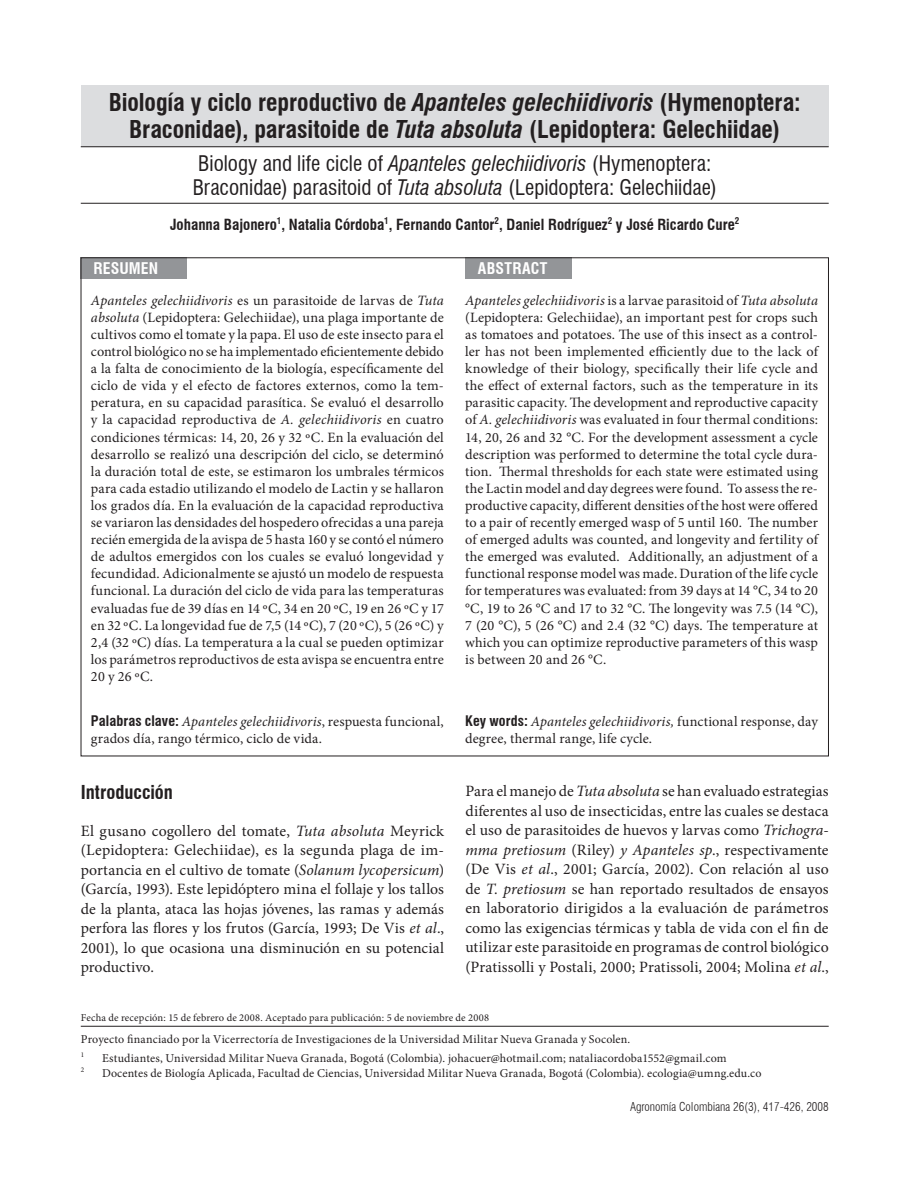
<style>
.page{position:relative;width:918px;height:1188px;background:#fff}
.page>*{position:absolute;margin:0;border:0;box-sizing:border-box;transform-origin:0 0}
.t1{font:700 condensed 24px/27px "Swiss 721 BT";letter-spacing:-.005em;color:#231f20;text-align:center}
.t2{font:condensed 21px/24px "Swiss 721 BT";color:#231f20}
.t3{font:700 condensed 18.75px "Swiss 721 BT";color:#231f20}
.t4{font:15.75px/19.5px "Minion Pro";letter-spacing:.005em;color:#231f20;text-align:justify}
.t5{font:700 condensed 15.75px "Swiss 721 BT";letter-spacing:.01em;color:#fff}
.t6{font:700 condensed 15px "Swiss 721 BT";color:#231f20}
.t7{font:14.25px/17.1px "Minion Pro";letter-spacing:.01em;color:#231f20;text-align:justify}
.t8{font:12px "Minion Pro";letter-spacing:.01em;color:#231f20}
.t9{font:300 condensed 12px "Swiss 721 BT";color:#231f20}
.t10{font:10.5px "Minion Pro";letter-spacing:.015em;color:#231f20}
.t11{font:7.2px "Minion Pro";color:#231f20}
.s1{font-style:italic}
.s2{font-family:"Swiss 721 BT";font-weight:700;font-stretch:condensed}
</style>
<div class="page">
<div style="left:81px;top:85px;width:748px;height:61px;background:#dcdddf"></div>
<div style="left:81px;top:258px;width:106px;height:21px;background:#939598"></div>
<div style="left:465px;top:258px;width:106px;height:21px;background:#939598"></div>
<hr style="left:81px;top:1026px;width:748px;height:1px;background:#231f20">
<hr style="left:81px;top:147px;width:748px;height:1px;background:#231f20">
<hr style="left:81px;top:203px;width:748px;height:1px;background:#231f20">
<h1 class="t1" style="left:109px;top:89px;width:693px">Biología y ciclo reproductivo de <span class="s1">Apanteles gelechiidivoris</span> (Hymenoptera:<br>Braconidae), parasitoide de <span class="s1">Tuta absoluta</span> (Lepidoptera: Gelechiidae)</h1>
<h2 class="t2" style="left:193px;top:151px;width:526px">Biology and life cicle of <span class="s1">Apanteles gelechiidivoris</span> (Hymenoptera:<br>Braconidae) parasitoid of <span class="s1">Tuta absoluta</span> (Lepidoptera: Gelechiidae)</h2>
<p class="t6" style="left:170px;top:215px;width:571px">Johanna Bajonero<sup>1</sup>, Natalia Córdoba<sup>1</sup>, Fernando Cantor<sup>2</sup>, Daniel Rodríguez<sup>2</sup> y José Ricardo Cure<sup>2</sup></p>
<p class="t5" style="left:94px;top:259px;width:66px">RESUMEN</p>
<p class="t5" style="left:478px;top:259px;width:71px">ABSTRACT</p>
<p class="t7" style="left:91px;top:292px;width:354px"><span class="s1">Apanteles gelechiidivoris</span> es un parasitoide de larvas de <span class="s1">Tuta absoluta</span> (Lepidoptera: Gelechiidae), una plaga importante de cultivos como el tomate y la papa. El uso de este insecto para el control biológico no se ha implementado eficientemente debido a la falta de conocimiento de la biología, específicamente del ciclo de vida y el efecto de factores externos, como la tem&shy;peratura, en su capacidad parasítica. Se evaluó el desarrollo y la capacidad reproductiva de <span class="s1">A. gelechiidivoris</span> en cuatro condiciones térmicas: 14, 20, 26 y 32 ºC. En la evaluación del desarrollo se realizó una descripción del ciclo, se determinó la duración total de este, se estimaron los umbrales térmicos para cada estadio utilizando el modelo de Lactin y se hallaron los grados día. En la evaluación de la capacidad reproductiva se variaron las densidades del hospedero ofrecidas a una pareja recién emergida de la avispa de 5 hasta 160 y se contó el número de adultos emergidos con los cuales se evaluó longevidad y fecundidad. Adicionalmente se ajustó un modelo de respuesta funcional. La duración del ciclo de vida para las temperaturas evaluadas fue de 39 días en 14 ºC, 34 en 20 ºC, 19 en 26 ºC y 17 en 32 ºC. La longevidad fue de 7,5 (14 ºC), 7 (20 ºC), 5 (26 ºC) y 2,4 (32 ºC) días. La temperatura a la cual se pueden optimizar los parámetros reproductivos de esta avispa se encuentra entre 20 y 26 ºC.</p>
<p class="t7" style="left:465px;top:292px;width:354px"><span class="s1">Apanteles gelechiidivoris</span> is a larvae parasitoid of <span class="s1">Tuta absoluta </span>(Lepidoptera: Gelechiidae), an important pest for crops such as tomatoes and potatoes. The use of this insect as a control&shy;ler has not been implemented efficiently due to the lack of knowledge of their biology, specifically their life cycle and the effect of external factors, such as the temperature in its parasitic capacity. The development and reproductive capacity of <span class="s1">A. gelechiidivoris</span> was evaluated in four thermal conditions:<br>14, 20, 26 and 32 °C. For the development assessment a cycle description was performed to determine the total cycle dura&shy;tion. Thermal thresholds for each state were estimated using the Lactin model and day degrees were found. To assess the re&shy;productive capacity, different densities of the host were offered to a pair of recently emerged wasp of 5 until 160. The number of emerged adults was counted, and longevity and fertility of the emerged was evaluted. Additionally, an adjustment of a functional response model was made. Duration of the life cycle for temperatures was evaluated: from 39 days at 14 °C, 34 to 20 °C, 19 to 26 °C and 17 to 32 °C. The longevity was 7.5 (14 °C), 7 (20 °C), 5 (26 °C) and 2.4 (32 °C) days. The temperature at which you can optimize reproductive parameters of this wasp is between 20 and 26 °C.</p>
<p class="t7" style="left:465px;top:713px;width:354px"><span class="s2">Key words:</span> <span class="s1">Apanteles gelechiidivoris,</span> functional response, day degree, thermal range, life cycle.</p>
<p class="t7" style="left:91px;top:713px;width:354px"><span class="s2">Palabras clave:</span> <span class="s1">Apanteles gelechiidivoris</span>, respuesta funcional, grados día, rango térmico, ciclo de vida.</p>
<h3 class="t3" style="left:81px;top:781px;width:94px">Introducción</h3>
<p class="t4" style="left:81px;top:821px;width:365px">El gusano cogollero del tomate, <span class="s1">Tuta absoluta</span> Meyrick (Lepidoptera: Gelechiidae), es la segunda plaga de im&shy;portancia en el cultivo de tomate (<span class="s1">Solanum lycopersicum</span>) (García, 1993). Este lepidóptero mina el follaje y los tallos de la planta, ataca las hojas jóvenes, las ramas y además perfora las flores y los frutos (García, 1993; De Vis <span class="s1">et al</span>., 2001), lo que ocasiona una disminución en su potencial productivo.</p>
<p class="t4" style="left:465px;top:782px;width:365px">Para el manejo de <span class="s1">Tuta absoluta</span> se han evaluado estrategias diferentes al uso de insecticidas, entre las cuales se destaca el uso de parasitoides de huevos y larvas como <span class="s1">Trichogra&shy;mma pretiosum</span> (Riley) <span class="s1">y Apanteles sp</span>., respectivamente (De Vis <span class="s1">et al</span>., 2001; García, 2002). Con relación al uso de <span class="s1">T. pretiosum</span> se han reportado resultados de ensayos en laboratorio dirigidos a la evaluación de parámetros como las exigencias térmicas y tabla de vida con el fin de utilizar este parasitoide en programas de control biológico (Pratissolli y Postali, 2000; Pratissoli, 2004; Molina <span class="s1">et al</span>.,</p>
<p class="t10" style="left:81px;top:1010px;width:410px">Fecha de recepción: 15 de febrero de 2008. Aceptado para publicación: 5 de noviembre de 2008</p>
<p class="t8" style="left:81px;top:1032px;width:551px">Proyecto financiado por la Vicerrectoría de Investigaciones de la Universidad Militar Nueva Granada y Socolen.</p>
<p class="t11" style="left:81px;top:1050px;width:5px">1</p>
<p class="t8" style="left:102px;top:1050px;width:626px">Estudiantes, Universidad Militar Nueva Granada, Bogotá (Colombia). johacuer@hotmail.com; nataliacordoba1552@gmail.com</p>
<p class="t11" style="left:81px;top:1065px;width:5px">2</p>
<p class="t8" style="left:102px;top:1065px;width:661px">Docentes de Biología Aplicada, Facultad de Ciencias, Universidad Militar Nueva Granada, Bogotá (Colombia). ecologia@umng.edu.co</p>
<p class="t9" style="left:630px;top:1100px;width:200px">Agronomía Colombiana 26(3), 417-426, 2008</p>
</div>
